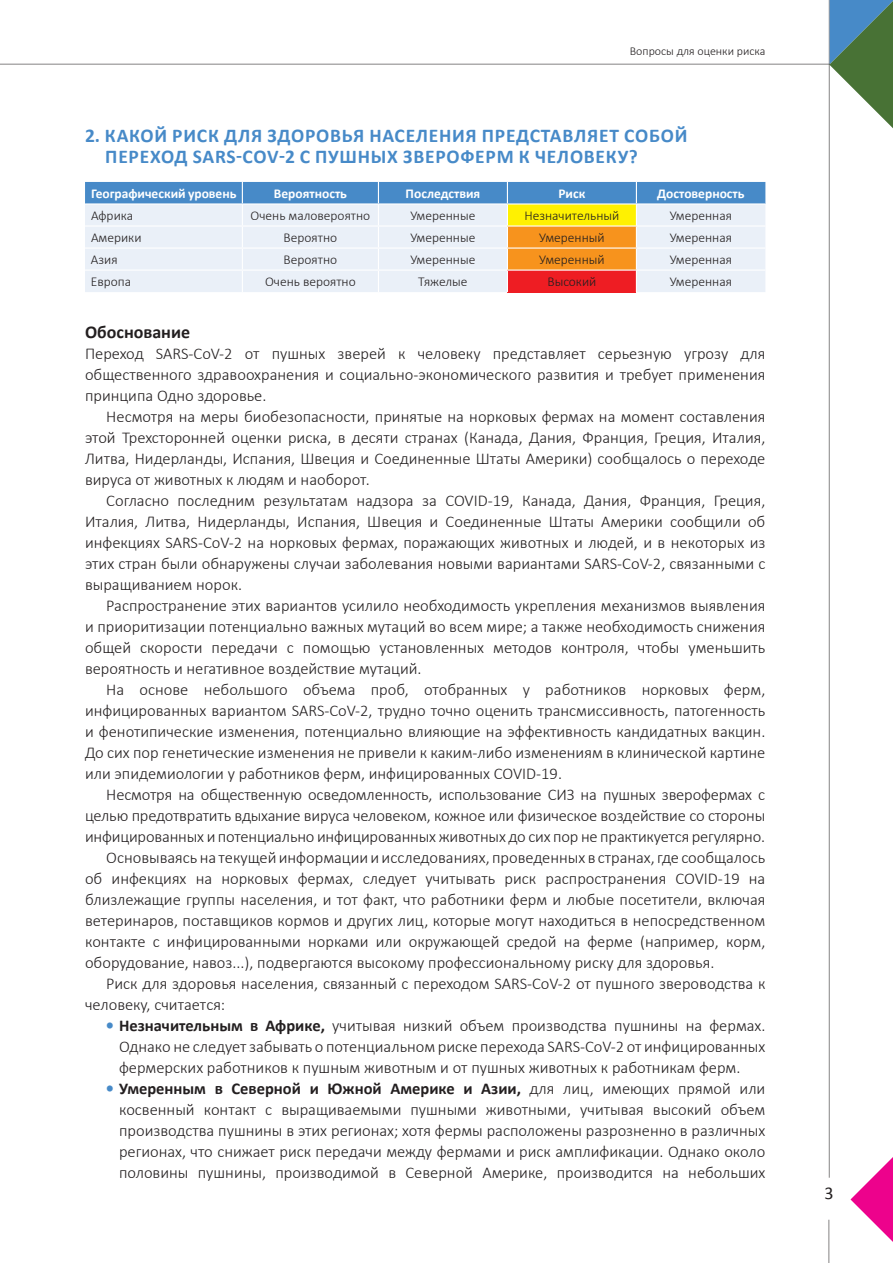
<style>
.page{position:relative;width:893px;height:1263px;background:#fff}
.page>*{position:absolute;margin:0;border:0;box-sizing:border-box;transform-origin:0 0}
.t1{font:700 19.5px/21px "Calibri";letter-spacing:.04em;color:#478ac8}
.t2{font:700 18px "Calibri";color:#231f20}
.t3{font:18px "Calibri";color:#231f20}
.t4{font:300 16.5px/21px "Calibri";color:#231f20;text-align:justify}
.t5{font:300 13.5px "Calibri";color:#231f20}
.t6{font:700 13.5px "Calibri";color:#fff}
.t7{font:300 12px "Calibri";color:#231f20}
.s1{font-family:"Source Sans Pro";font-weight:900;font-size:21px;color:#478ac8}
.s2{font-weight:700}
</style>
<div class="page">
<hr style="left:829px;top:0;width:1px;height:1178px;background:#231f20">
<hr style="left:828px;top:1220px;width:1px;height:43px;background:#231f20">
<svg style="left:829px;top:0;width:64px;height:132px"></svg>
<svg style="left:850px;top:1157px;width:43px;height:85px"></svg>
<hr style="left:0;top:64px;width:830px;height:1px;background:#231f20">
<svg style="left:85px;top:182px;width:680px;height:110px;background:#cdcece"></svg>
<p class="t7" style="left:630px;top:43px;width:137px">Вопросы для оценки риска</p>
<p class="t1" style="left:105px;top:124px;width:584px;text-indent:-20px">2. КАКОЙ РИСК ДЛЯ ЗДОРОВЬЯ НАСЕЛЕНИЯ ПРЕДСТАВЛЯЕТ СОБОЙ<br>ПЕРЕХОД SARS-COV-2 С ПУШНЫХ ЗВЕРОФЕРМ К ЧЕЛОВЕКУ?</p>
<p class="t6" style="left:91px;top:185px;width:147px">Географический уровень</p>
<p class="t6" style="left:274px;top:185px;width:75px">Вероятность</p>
<p class="t6" style="left:406px;top:185px;width:76px">Последствия</p>
<p class="t6" style="left:558px;top:185px;width:29px">Риск</p>
<p class="t6" style="left:657px;top:185px;width:89px">Достоверность</p>
<p class="t5" style="left:91px;top:207px;width:44px">Африка</p>
<p class="t5" style="left:251px;top:207px;width:121px">Очень маловероятно</p>
<p class="t5" style="left:410px;top:207px;width:66px">Умеренные</p>
<p class="t5" style="left:524px;top:207px;width:96px">Незначительный</p>
<p class="t5" style="left:670px;top:207px;width:64px">Умеренная</p>
<p class="t5" style="left:91px;top:229px;width:52px">Америки</p>
<p class="t5" style="left:284px;top:229px;width:55px">Вероятно</p>
<p class="t5" style="left:410px;top:229px;width:66px">Умеренные</p>
<p class="t5" style="left:539px;top:229px;width:67px">Умеренный</p>
<p class="t5" style="left:670px;top:229px;width:64px">Умеренная</p>
<p class="t5" style="left:91px;top:251px;width:28px">Азия</p>
<p class="t5" style="left:284px;top:251px;width:55px">Вероятно</p>
<p class="t5" style="left:410px;top:251px;width:66px">Умеренные</p>
<p class="t5" style="left:539px;top:251px;width:67px">Умеренный</p>
<p class="t5" style="left:670px;top:251px;width:64px">Умеренная</p>
<p class="t5" style="left:91px;top:273px;width:42px">Европа</p>
<p class="t5" style="left:265px;top:273px;width:92px">Очень вероятно</p>
<p class="t5" style="left:418px;top:273px;width:51px">Тяжелые</p>
<p class="t5" style="left:547px;top:273px;width:50px">Высокий</p>
<p class="t5" style="left:670px;top:273px;width:64px">Умеренная</p>
<p class="t2" style="left:85px;top:320px;width:107px">Обоснование</p>
<p class="t4" style="left:85px;top:342px;width:682px">Переход SARS-CoV-2 от пушных зверей к человеку представляет серьезную угрозу для общественного здравоохранения и социально-экономического развития и требует применения принципа Одно здоровье.</p>
<p class="t4" style="left:85px;top:405px;width:682px;text-indent:21px">Несмотря на меры биобезопасности, принятые на норковых фермах на момент составления этой Трехсторонней оценки риска, в десяти странах (Канада, Дания, Франция, Греция, Италия, Литва, Нидерланды, Испания, Швеция и Соединенные Штаты Америки) сообщалось о переходе вируса от животных к людям и наоборот.</p>
<p class="t4" style="left:85px;top:489px;width:682px;text-indent:21px">Согласно последним результатам надзора за COVID-19, Канада, Дания, Франция, Греция, Италия, Литва, Нидерланды, Испания, Швеция и Соединенные Штаты Америки сообщили об инфекциях SARS-CoV-2 на норковых фермах, поражающих животных и людей, и в некоторых из этих стран были обнаружены случаи заболевания новыми вариантами SARS-CoV-2, связанными с выращиванием норок.</p>
<p class="t4" style="left:85px;top:594px;width:682px;text-indent:21px">Распространение этих вариантов усилило необходимость укрепления механизмов выявления и приоритизации потенциально важных мутаций во всем мире; а также необходимость снижения общей скорости передачи с помощью установленных методов контроля, чтобы уменьшить вероятность и негативное воздействие мутаций.</p>
<p class="t4" style="left:85px;top:678px;width:682px;text-indent:21px">На основе небольшого объема проб, отобранных у работников норковых ферм, инфицированных вариантом SARS-CoV-2, трудно точно оценить трансмиссивность, патогенность и фенотипические изменения, потенциально влияющие на эффективность кандидатных вакцин.<br>До сих пор генетические изменения не привели к каким-либо изменениям в клинической картине или эпидемиологии у работников ферм, инфицированных COVID-19.</p>
<p class="t4" style="left:106px;top:784px;width:660px">Несмотря на общественную осведомленность, использование СИЗ на пушных зверофермах с</p>
<p class="t4" style="left:85px;top:805px;width:682px">целью предотвратить вдыхание вируса человеком, кожное или физическое воздействие со стороны</p>
<p class="t4" style="left:85px;top:826px;width:682px">инфицированных и потенциально инфицированных животных до сих пор не практикуется регулярно.</p>
<p class="t4" style="left:106px;top:847px;width:661px">Основываясь на текущей информации и исследованиях, проведенных в странах, где сообщалось</p>
<p class="t4" style="left:85px;top:868px;width:682px">об инфекциях на норковых фермах, следует учитывать риск распространения COVID-19 на</p>
<p class="t4" style="left:85px;top:889px;width:682px">близлежащие группы населения, и тот факт, что работники ферм и любые посетители, включая</p>
<p class="t4" style="left:85px;top:910px;width:682px">ветеринаров, поставщиков кормов и других лиц, которые могут находиться в непосредственном</p>
<p class="t4" style="left:85px;top:931px;width:682px">контакте с инфицированными норками или окружающей средой на ферме (например, корм,</p>
<p class="t4" style="left:85px;top:952px;width:631px">оборудование, навоз...), подвергаются высокому профессиональному риску для здоровья.</p>
<p class="t4" style="left:106px;top:973px;width:661px">Риск для здоровья населения, связанный с переходом SARS-CoV-2 от пушного звероводства к</p>
<p class="t4" style="left:85px;top:994px;width:142px">человеку, считается:</p>
<p class="t4" style="left:119px;top:1014px;width:648px;text-indent:-13px"><span class="s1">•</span> <span class="s2">Незначительным в Африке,</span> учитывая низкий объем производства пушнины на фермах.<br>Однако не следует забывать о потенциальном риске перехода SARS-CoV-2 от инфицированных фермерских работников к пушным животным и от пушных животных к работникам ферм.</p>
<p class="t4" style="left:119px;top:1077px;width:648px;text-indent:-13px"><span class="s1">•</span> <span class="s2">Умеренным в Северной и Южной Америке и Азии,</span> для лиц, имеющих прямой или косвенный контакт с выращиваемыми пушными животными, учитывая высокий объем производства пушнины в этих регионах; хотя фермы расположены разрозненно в различных регионах, что снижает риск передачи между фермами и риск амплификации. Однако около половины пушнины, производимой в Северной Америке, производится на небольших</p>
<p class="t3" style="left:825px;top:1181px;width:11px">3</p>
</div>
